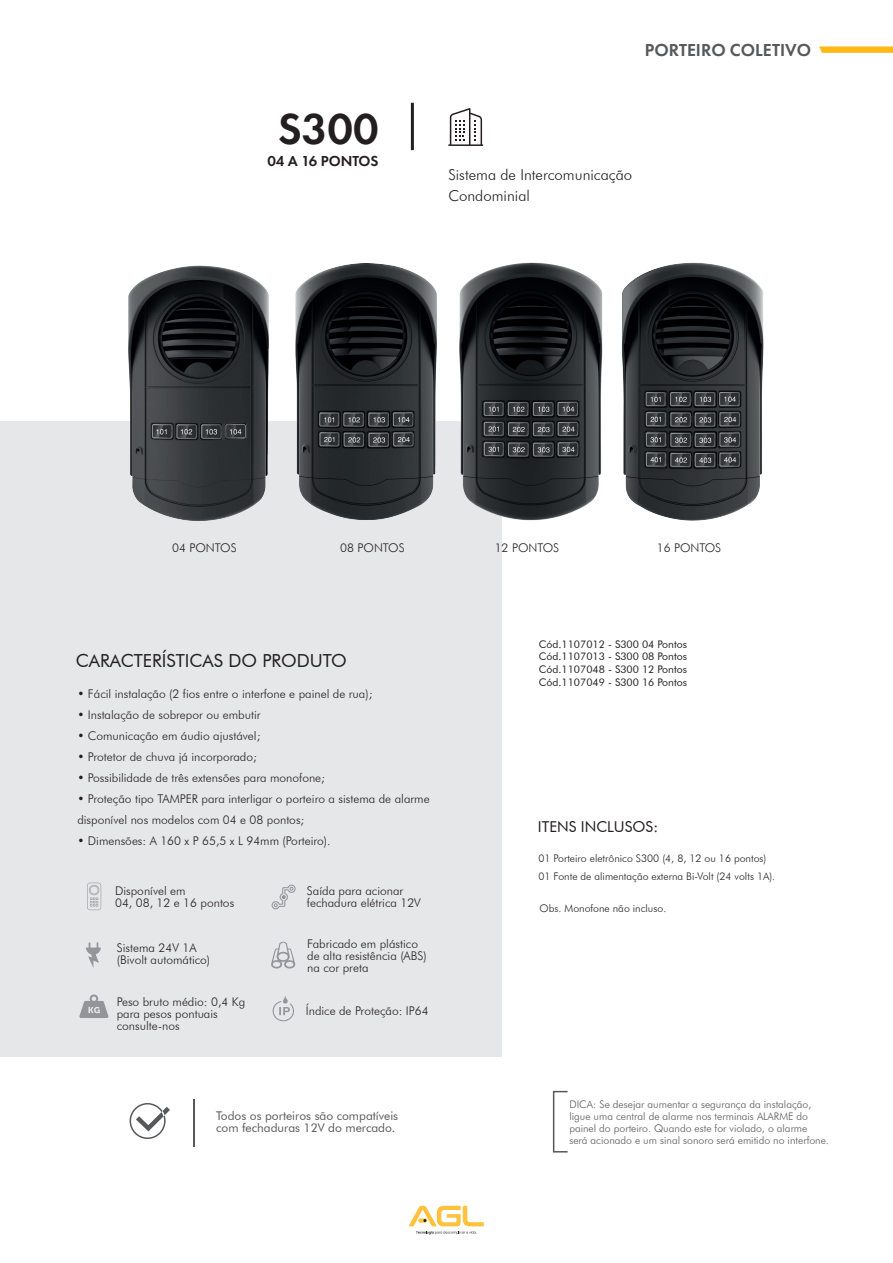
<style>
.page{position:relative;width:893px;height:1263px;background:#fff}
.page>*{position:absolute;margin:0;border:0;box-sizing:border-box;transform-origin:0 0}
.t1{font:600 45px "Futura PT";color:#231f20}
.t2{font:18px "Futura BT";color:#231f20}
.t3{font:600 18px "Futura PT";color:#57585a}
.t4{font:300 15px/21px "Futura BT";color:#231f20}
.t5{font:15px "Futura BT";color:#231f20}
.t6{font:600 15px "Futura PT";color:#231f20}
.t7{font:300 12px/12px "Futura BT";color:#231f20}
.t8{font:12px/12px "Futura BT";color:#57585a}
.t9{font:300 10.5px/12px "Futura BT";color:#57585a}
.t10{font:300 10.5px/18px "Futura BT";color:#231f20}
.t11{font:10.5px/12.6px "Futura BT";color:#231f20;text-align:justify}
</style>
<div class="page">
<svg style="left:409px;top:1206px;width:75px;height:28px"></svg>
<svg style="left:819px;top:46px;width:74px;height:7px"></svg>
<div style="left:0;top:422px;width:502px;height:635px;background:#e6e7e9"></div>
<svg style="left:271px;top:942px;width:24px;height:26px"></svg>
<svg style="left:86px;top:942px;width:15px;height:26px"></svg>
<svg style="left:271px;top:885px;width:25px;height:24px"></svg>
<svg style="left:87px;top:883px;width:14px;height:27px"></svg>
<svg style="left:79px;top:994px;width:30px;height:24px"></svg>
<svg style="left:272px;top:996px;width:22px;height:25px"></svg>
<hr style="left:411px;top:103px;width:3px;height:47px;background:#231f20">
<svg style="left:448px;top:108px;width:35px;height:38px"></svg>
<svg style="left:130px;top:1103px;width:40px;height:36px"></svg>
<hr style="left:194px;top:1099px;width:1px;height:48px;background:#57585a">
<svg style="left:552px;top:1090px;width:16px;height:63px"></svg>
<img style="left:122px;top:265px;width:155px;height:256px">
<img style="left:287px;top:263px;width:157px;height:257px">
<img style="left:454px;top:262px;width:149px;height:259px">
<img style="left:622px;top:262px;width:142px;height:259px">
<h1 class="t1" style="left:278px;top:100px;width:102px">S300</h1>
<p class="t6" style="left:267px;top:152px;width:113px">04 A 16 PONTOS</p>
<h2 class="t3" style="left:645px;top:39px;width:168px">PORTEIRO COLETIVO</h2>
<p class="t4" style="left:448px;top:164px;width:185px">Sistema de Intercomunicação<br>Condominial</p>
<p class="t7" style="left:172px;top:542px;width:66px">04 PONTOS</p>
<p class="t7" style="left:340px;top:542px;width:66px">08 PONTOS</p>
<p class="t7" style="left:495px;top:542px;width:66px">12 PONTOS</p>
<p class="t7" style="left:657px;top:542px;width:66px">16 PONTOS</p>
<h2 class="t2" style="left:76px;top:650px;width:272px">CARACTERÍSTICAS DO PRODUTO</h2>
<p class="t7" style="left:77px;top:688px;width:297px">• Fácil instalação (2 fios entre o interfone e painel de rua);</p>
<p class="t7" style="left:77px;top:709px;width:185px">• Instalação de sobrepor ou embutir</p>
<p class="t7" style="left:77px;top:730px;width:185px">• Comunicação em áudio ajustável;</p>
<p class="t7" style="left:77px;top:751px;width:181px">• Protetor de chuva já incorporado;</p>
<p class="t7" style="left:77px;top:772px;width:249px">• Possibilidade de três extensões para monofone;</p>
<p class="t7" style="left:77px;top:788px;width:354px;line-height:21px">• Proteção tipo TAMPER para interligar o porteiro a sistema de alarme disponível nos modelos com 04 e 08 pontos;</p>
<p class="t7" style="left:77px;top:835px;width:255px">• Dimensões: A 160 x P 65,5 x L 94mm (Porteiro).</p>
<p class="t7" style="left:115px;top:885px;width:121px">Disponível em<br>04, 08, 12 e 16 pontos</p>
<p class="t7" style="left:117px;top:941px;width:95px">Sistema 24V 1A (Bivolt automático)</p>
<p class="t7" style="left:307px;top:885px;width:115px">Saída para acionar fechadura elétrica 12V</p>
<p class="t7" style="left:307px;top:937px;width:121px">Fabricado em plástico de alta resistência (ABS) na cor preta</p>
<p class="t7" style="left:117px;top:996px;width:130px">Peso bruto médio: 0,4 Kg para pesos pontuais consulte-nos</p>
<p class="t7" style="left:306px;top:1005px;width:124px">Índice de Proteção: IP64</p>
<p class="t8" style="left:216px;top:1110px;width:183px">Todos os porteiros são compatíveis com fechaduras 12V do mercado.</p>
<p class="t11" style="left:539px;top:638px;width:150px">Cód.1107012 - S300 04 Pontos Cód.1107013 - S300 08 Pontos Cód.1107048 - S300 12 Pontos Cód.1107049 - S300 16 Pontos</p>
<p class="t5" style="left:538px;top:817px;width:122px">ITENS INCLUSOS:</p>
<p class="t10" style="left:538px;top:849px;width:238px">01 Porteiro eletrônico S300 (4, 8, 12 ou 16 pontos)<br>01 Fonte de alimentação externa Bi-Volt (24 volts 1A).</p>
<p class="t10" style="left:540px;top:899px;width:128px">Obs. Monofone não incluso.</p>
<p class="t9" style="left:569px;top:1098px;width:261px">DICA: Se desejar aumentar a segurança da instalação, ligue uma central de alarme nos terminais ALARME do painel do porteiro. Quando este for violado, o alarme<br>será acionado e um sinal sonoro será emitido no interfone.</p>
</div>
